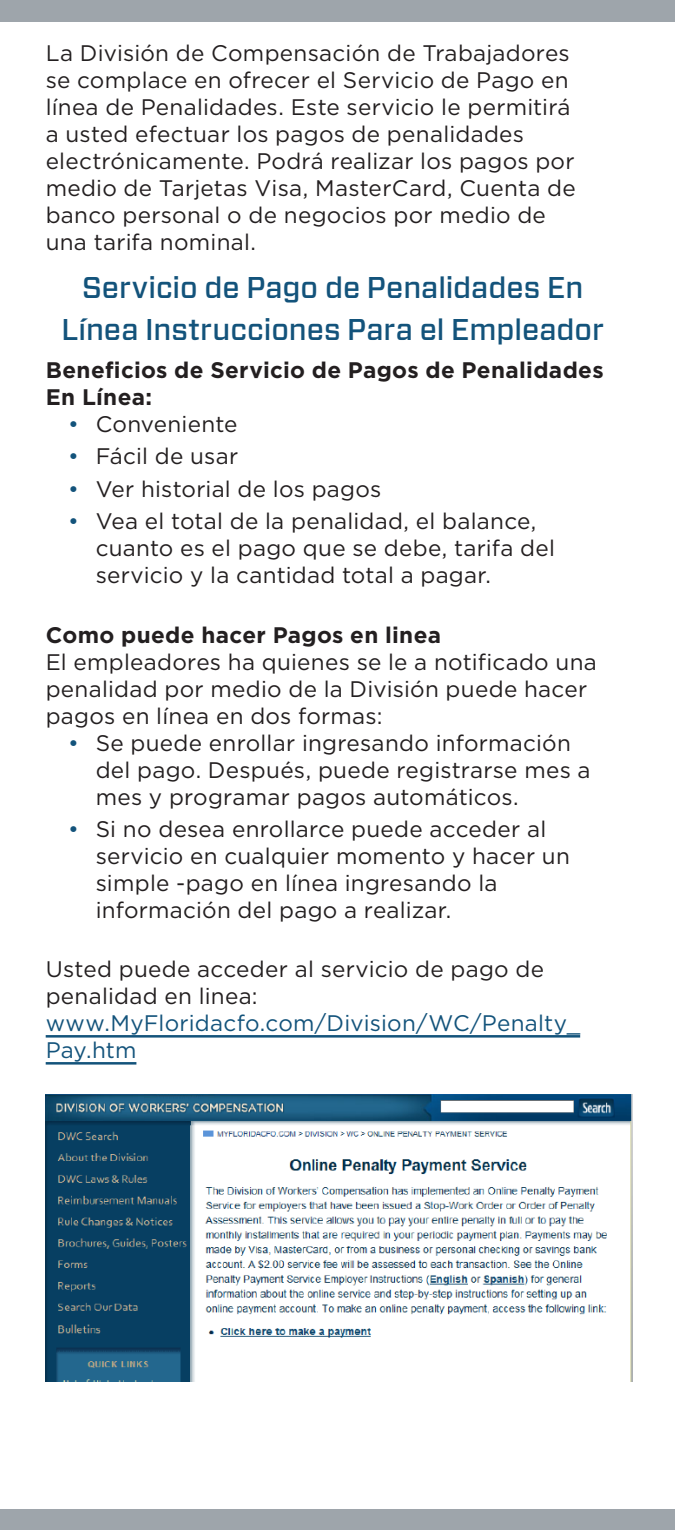
<style>
.page{position:relative;width:675px;height:1530px;background:#fff}
.page>*{position:absolute;margin:0;border:0;box-sizing:border-box;transform-origin:0 0}
.t1{font:500 30px/42px "Forza";color:#13537b;text-align:center}
.t2{font:22.5px/27px "Gotham";letter-spacing:.01em;color:#231f20}
.t3{font:700 22.5px "Gotham";letter-spacing:.015em;color:#231f20}
.t4{font:22.5px/27px "Gotham";letter-spacing:.005em;color:#13537b}
.s1{color:#13537b}
</style>
<div class="page">
<div style="left:0;top:0;width:675px;height:22px;background:#9ea5ab"></div>
<div style="left:0;top:1509px;width:675px;height:21px;background:#9ea5ab"></div>
<hr style="left:46px;top:1035px;width:534px;height:3px;background:#13537b">
<hr style="left:46px;top:1062px;width:90px;height:3px;background:#13537b">
<img style="left:46px;top:1094px;width:586px;height:287px">
<p class="t2" style="left:46px;top:40px;width:526px">La División de Compensación de Trabajadores</p>
<p class="t2" style="left:46px;top:67px;width:525px">se complace en ofrecer el Servicio de Pago en</p>
<p class="t2" style="left:46px;top:94px;width:526px">línea de Penalidades. Este servicio le permitirá</p>
<p class="t2" style="left:46px;top:121px;width:480px">a usted efectuar los pagos de penalidades</p>
<p class="t2" style="left:46px;top:148px;width:530px">electrónicamente. Podrá realizar los pagos por</p>
<p class="t2" style="left:46px;top:175px;width:531px">medio de Tarjetas Visa, MasterCard, Cuenta de</p>
<p class="t2" style="left:46px;top:202px;width:502px">banco personal o de negocios por medio de</p>
<p class="t2" style="left:46px;top:229px;width:212px">una tarifa nominal.</p>
<p class="t1" style="left:61px;top:266px;width:544px">Servicio de Pago de Penalidades En<br>Línea Instrucciones Para el Empleador</p>
<p class="t3" style="left:46px;top:357px;width:559px">Beneficios de Servicio de Pagos de Penalidades</p>
<p class="t3" style="left:46px;top:384px;width:108px">En Línea:</p>
<p class="t2" style="left:68px;top:410px;width:171px"><span class="s1">•</span> Conveniente</p>
<p class="t2" style="left:68px;top:442px;width:172px"><span class="s1">•</span> Fácil de usar</p>
<p class="t2" style="left:68px;top:475px;width:315px"><span class="s1">•</span> Ver historial de los pagos</p>
<p class="t2" style="left:96px;top:507px;width:461px;text-indent:-27px"><span class="s1">•</span> Vea el total de la penalidad, el balance, cuanto es el pago que se debe, tarifa del servicio y la cantidad total a pagar.</p>
<p class="t3" style="left:46px;top:622px;width:397px">Como puede hacer Pagos en linea</p>
<p class="t2" style="left:46px;top:648px;width:553px">El empleadores ha quienes se le a notificado una penalidad por medio de la División puede hacer pagos en línea en dos formas:</p>
<p class="t2" style="left:96px;top:729px;width:496px;text-indent:-27px"><span class="s1">•</span> Se puede enrollar ingresando información del pago. Después, puede registrarse mes a mes y programar pagos automáticos.</p>
<p class="t2" style="left:96px;top:815px;width:476px;text-indent:-27px"><span class="s1">•</span> Si no desea enrollarce puede acceder al servicio en cualquier momento y hacer un simple -pago en línea ingresando la información del pago a realizar.</p>
<p class="t2" style="left:46px;top:955px;width:500px">Usted puede acceder al servicio de pago de</p>
<p class="t2" style="left:46px;top:982px;width:213px">penalidad en linea:</p>
<p class="t4" style="left:46px;top:1009px;width:536px">www.MyFloridacfo.com/Division/WC/Penalty_<br>Pay.htm</p>
</div>
